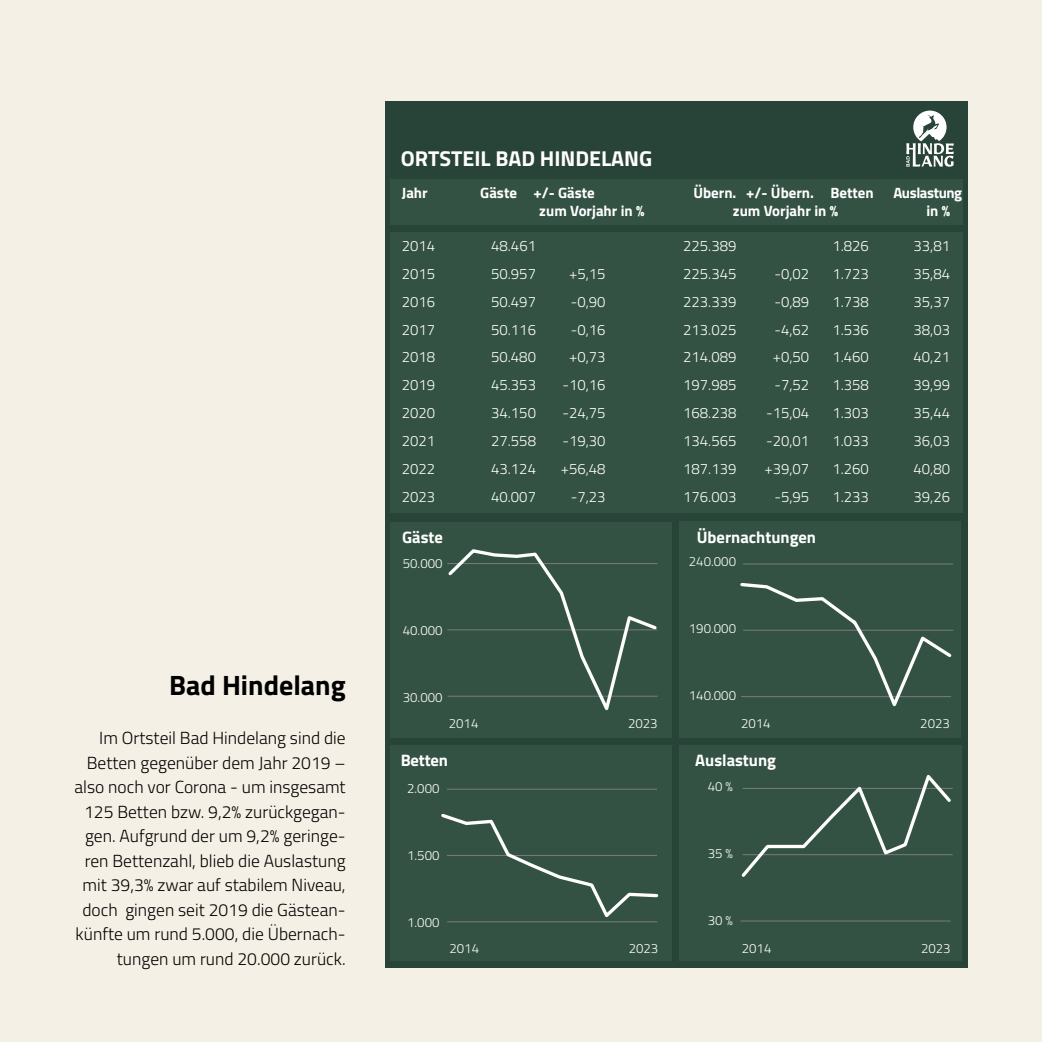
<style>
.page{position:relative;width:1042px;height:1042px;background:#f5f0e5}
.page>*{position:absolute;margin:0;border:0;box-sizing:border-box;transform-origin:0 0}
.t1{font:700 28px "Cairo";color:#000}
.t2{font:700 21.53px "Cairo";color:#fff}
.t3{font:300 17.5px/24.5px "Cairo";color:#000;text-align:right}
.t4{font:700 16.62px "Cairo";color:#fff}
.t5{font:300 14.88px "Cairo";color:#fff}
.t6{font:700 14.88px "Cairo";color:#fff}
.t7{font:700 14.88px "Cairo";letter-spacing:-.03em;color:#fff}
.t8{font:300 13.3px "Cairo";color:#fff}
</style>
<div class="page">
<div style="left:385px;top:101px;width:582px;height:866px;background:#284337"></div>
<svg style="left:906px;top:111px;width:47px;height:56px"></svg>
<div style="left:390px;top:232px;width:572px;height:281px;background:#335244"></div>
<div style="left:390px;top:180px;width:572px;height:45px;background:#335244"></div>
<div style="left:390px;top:521px;width:281px;height:216px;background:#335244"></div>
<div style="left:390px;top:745px;width:281px;height:216px;background:#335244"></div>
<div style="left:679px;top:521px;width:282px;height:216px;background:#335244"></div>
<div style="left:679px;top:745px;width:283px;height:216px;background:#335244"></div>
<hr style="left:743px;top:563px;width:210px;height:1px;background:#7c7b7b">
<svg style="left:740px;top:583px;width:214px;height:124px"></svg>
<hr style="left:447px;top:789px;width:210px;height:1px;background:#7c7b7b">
<hr style="left:447px;top:921px;width:210px;height:1px;background:#7c7b7b">
<hr style="left:740px;top:920px;width:210px;height:1px;background:#7c7b7b">
<svg style="left:741px;top:775px;width:212px;height:102px"></svg>
<svg style="left:441px;top:814px;width:218px;height:103px"></svg>
<svg style="left:447px;top:549px;width:211px;height:162px"></svg>
<h1 class="t1" style="left:169px;top:662px;width:178px">Bad Hindelang</h1>
<p class="t3" style="left:74px;top:726px;width:273px">Im Ortsteil Bad Hindelang sind die Betten gegenüber dem Jahr 2019 – also noch vor Corona - um insgesamt 125 Betten bzw. 9,2% zurückgegan&shy;gen. Aufgrund der um 9,2% geringe&shy;ren Bettenzahl, blieb die Auslastung mit 39,3% zwar auf stabilem Niveau, doch gingen seit 2019 die Gästean&shy;künfte um rund 5.000, die Übernach&shy;tungen um rund 20.000 zurück.</p>
<h2 class="t2" style="left:401px;top:141px;width:253px">ORTSTEIL BAD HINDELANG</h2>
<p class="t6" style="left:402px;top:181px;width:27px">Jahr</p>
<p class="t6" style="left:480px;top:181px;width:116px">Gäste +/- Gäste</p>
<p class="t6" style="left:693px;top:181px;width:182px">Übern. +/- Übern. Betten</p>
<p class="t7" style="left:893px;top:181px;width:70px">Auslastung</p>
<p class="t6" style="left:539px;top:199px;width:107px">zum Vorjahr in %</p>
<p class="t6" style="left:733px;top:199px;width:107px">zum Vorjahr in %</p>
<p class="t6" style="left:926px;top:199px;width:25px">in %</p>
<p class="t5" style="left:402px;top:235px;width:35px">2014</p>
<p class="t5" style="left:491px;top:235px;width:46px">48.461</p>
<p class="t5" style="left:683px;top:235px;width:55px">225.389</p>
<p class="t5" style="left:832px;top:235px;width:38px">1.826</p>
<p class="t5" style="left:913px;top:235px;width:38px">33,81</p>
<p class="t5" style="left:402px;top:263px;width:35px">2015</p>
<p class="t5" style="left:491px;top:263px;width:46px">50.957</p>
<p class="t5" style="left:569px;top:263px;width:38px">+5,15</p>
<p class="t5" style="left:683px;top:263px;width:55px">225.345</p>
<p class="t5" style="left:774px;top:263px;width:36px">-0,02</p>
<p class="t5" style="left:832px;top:263px;width:38px">1.723</p>
<p class="t5" style="left:913px;top:263px;width:38px">35,84</p>
<p class="t5" style="left:402px;top:291px;width:35px">2016</p>
<p class="t5" style="left:491px;top:291px;width:46px">50.497</p>
<p class="t5" style="left:571px;top:291px;width:36px">-0,90</p>
<p class="t5" style="left:683px;top:291px;width:55px">223.339</p>
<p class="t5" style="left:774px;top:291px;width:36px">-0,89</p>
<p class="t5" style="left:832px;top:291px;width:38px">1.738</p>
<p class="t5" style="left:913px;top:291px;width:38px">35,37</p>
<p class="t5" style="left:402px;top:318px;width:35px">2017</p>
<p class="t5" style="left:491px;top:318px;width:46px">50.116</p>
<p class="t5" style="left:571px;top:318px;width:36px">-0,16</p>
<p class="t5" style="left:683px;top:318px;width:55px">213.025</p>
<p class="t5" style="left:774px;top:318px;width:36px">-4,62</p>
<p class="t5" style="left:832px;top:318px;width:38px">1.536</p>
<p class="t5" style="left:913px;top:318px;width:38px">38,03</p>
<p class="t5" style="left:402px;top:346px;width:35px">2018</p>
<p class="t5" style="left:491px;top:346px;width:46px">50.480</p>
<p class="t5" style="left:569px;top:346px;width:38px">+0,73</p>
<p class="t5" style="left:683px;top:346px;width:55px">214.089</p>
<p class="t5" style="left:773px;top:346px;width:38px">+0,50</p>
<p class="t5" style="left:832px;top:346px;width:38px">1.460</p>
<p class="t5" style="left:913px;top:346px;width:38px">40,21</p>
<p class="t5" style="left:402px;top:374px;width:35px">2019</p>
<p class="t5" style="left:491px;top:374px;width:46px">45.353</p>
<p class="t5" style="left:562px;top:374px;width:45px">-10,16</p>
<p class="t5" style="left:683px;top:374px;width:55px">197.985</p>
<p class="t5" style="left:774px;top:374px;width:36px">-7,52</p>
<p class="t5" style="left:832px;top:374px;width:38px">1.358</p>
<p class="t5" style="left:913px;top:374px;width:38px">39,99</p>
<p class="t5" style="left:402px;top:402px;width:35px">2020</p>
<p class="t5" style="left:491px;top:402px;width:46px">34.150</p>
<p class="t5" style="left:562px;top:402px;width:45px">-24,75</p>
<p class="t5" style="left:683px;top:402px;width:55px">168.238</p>
<p class="t5" style="left:766px;top:402px;width:45px">-15,04</p>
<p class="t5" style="left:832px;top:402px;width:38px">1.303</p>
<p class="t5" style="left:913px;top:402px;width:38px">35,44</p>
<p class="t5" style="left:402px;top:430px;width:35px">2021</p>
<p class="t5" style="left:491px;top:430px;width:46px">27.558</p>
<p class="t5" style="left:562px;top:430px;width:45px">-19,30</p>
<p class="t5" style="left:683px;top:430px;width:55px">134.565</p>
<p class="t5" style="left:766px;top:430px;width:45px">-20,01</p>
<p class="t5" style="left:832px;top:430px;width:38px">1.033</p>
<p class="t5" style="left:913px;top:430px;width:38px">36,03</p>
<p class="t5" style="left:402px;top:458px;width:35px">2022</p>
<p class="t5" style="left:491px;top:458px;width:46px">43.124</p>
<p class="t5" style="left:561px;top:458px;width:46px">+56,48</p>
<p class="t5" style="left:683px;top:458px;width:55px">187.139</p>
<p class="t5" style="left:764px;top:458px;width:46px">+39,07</p>
<p class="t5" style="left:832px;top:458px;width:38px">1.260</p>
<p class="t5" style="left:913px;top:458px;width:38px">40,80</p>
<p class="t5" style="left:402px;top:486px;width:35px">2023</p>
<p class="t5" style="left:491px;top:486px;width:46px">40.007</p>
<p class="t5" style="left:571px;top:486px;width:36px">-7,23</p>
<p class="t5" style="left:683px;top:486px;width:55px">176.003</p>
<p class="t5" style="left:774px;top:486px;width:36px">-5,95</p>
<p class="t5" style="left:832px;top:486px;width:38px">1.233</p>
<p class="t5" style="left:913px;top:486px;width:38px">39,26</p>
<p class="t4" style="left:402px;top:524px;width:42px">Gäste</p>
<p class="t4" style="left:697px;top:524px;width:121px">Übernachtungen</p>
<p class="t8" style="left:403px;top:554px;width:41px">50.000</p>
<p class="t8" style="left:689px;top:552px;width:49px">240.000</p>
<p class="t8" style="left:403px;top:621px;width:41px">40.000</p>
<p class="t8" style="left:689px;top:619px;width:49px">190.000</p>
<p class="t8" style="left:403px;top:687px;width:41px">30.000</p>
<p class="t8" style="left:689px;top:686px;width:49px">140.000</p>
<p class="t8" style="left:449px;top:713px;width:31px">2014</p>
<p class="t8" style="left:628px;top:713px;width:31px">2023</p>
<p class="t8" style="left:741px;top:713px;width:31px">2014</p>
<p class="t8" style="left:920px;top:713px;width:31px">2023</p>
<p class="t4" style="left:401px;top:747px;width:49px">Betten</p>
<p class="t4" style="left:695px;top:747px;width:82px">Auslastung</p>
<p class="t8" style="left:407px;top:779px;width:34px">2.000</p>
<p class="t8" style="left:708px;top:777px;width:27px">40 %</p>
<p class="t8" style="left:407px;top:846px;width:34px">1.500</p>
<p class="t8" style="left:708px;top:844px;width:27px">35 %</p>
<p class="t8" style="left:407px;top:912px;width:34px">1.000</p>
<p class="t8" style="left:708px;top:910px;width:27px">30 %</p>
<p class="t8" style="left:449px;top:939px;width:31px">2014</p>
<p class="t8" style="left:629px;top:939px;width:31px">2023</p>
<p class="t8" style="left:742px;top:939px;width:31px">2014</p>
<p class="t8" style="left:921px;top:939px;width:31px">2023</p>
</div>
